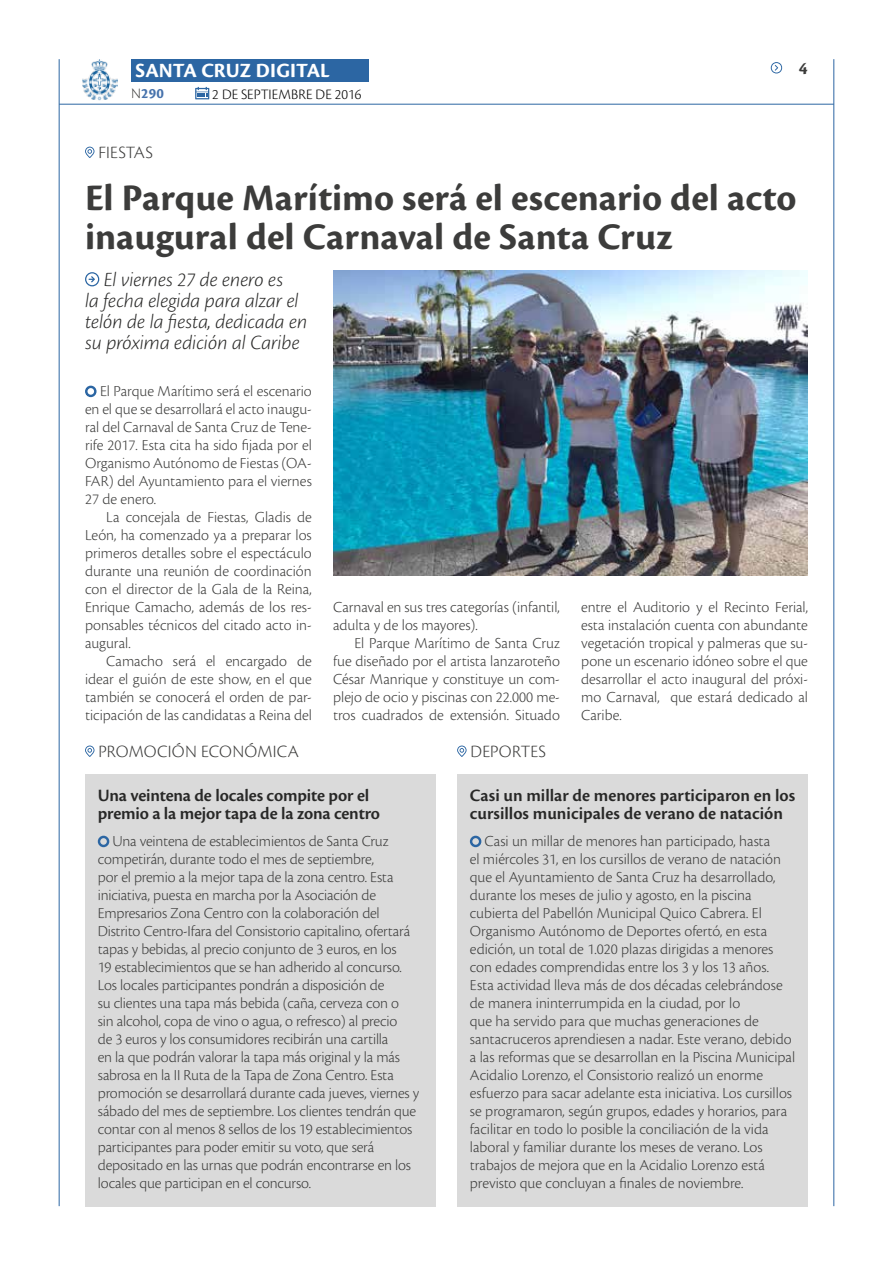
<style>
.page{position:relative;width:893px;height:1263px;background:#fff}
.page>*{position:absolute;margin:0;border:0;box-sizing:border-box;transform-origin:0 0}
.t1{font:700 39px/39px "Cronos Pro";letter-spacing:.005em;color:#3c3c3b}
.t2{font:italic 300 21px/21px "Cronos Pro";color:#282827;text-align:center}
.t3{font:700 21px "Cronos Pro";letter-spacing:.005em;color:#fff}
.t4{font:600 18px/18px "Cronos Pro";color:#282827}
.t5{font:300 18px "Cronos Pro";letter-spacing:.015em;color:#3c3c3b}
.t6{font:700 18px "Cronos Pro";color:#3c3c3b}
.t7{font:300 15.9px/18px "Cronos Pro";letter-spacing:-.005em;color:#3c3c3b;text-align:justify}
.t8{font:300 15px "Cronos Pro";color:#000}
.t9{font:700 15px "Cronos Pro";color:#4672ac}
.s1{font-weight:300;color:#3c3c3b}
</style>
<div class="page">
<hr style="left:59px;top:104px;width:775px;height:1px;background:#2c66a3">
<div style="left:131px;top:59px;width:238px;height:23px;background:#2c66a3"></div>
<svg style="left:195px;top:87px;width:14px;height:12px"></svg>
<img style="left:82px;top:59px;width:36px;height:42px">
<hr style="left:59px;top:59px;width:1px;height:1147px;background:#2c66a3">
<hr style="left:833px;top:59px;width:1px;height:1147px;background:#2c66a3">
<svg style="left:771px;top:62px;width:12px;height:11px"></svg>
<svg style="left:85px;top:385px;width:12px;height:13px"></svg>
<svg style="left:85px;top:147px;width:9px;height:11px"></svg>
<img style="left:333px;top:270px;width:475px;height:306px">
<svg style="left:85px;top:272px;width:14px;height:14px"></svg>
<div style="left:85px;top:774px;width:351px;height:432px;background:#dadada"></div>
<svg style="left:97px;top:835px;width:13px;height:13px"></svg>
<div style="left:457px;top:774px;width:351px;height:432px;background:#dadada"></div>
<svg style="left:469px;top:835px;width:13px;height:13px"></svg>
<svg style="left:85px;top:745px;width:9px;height:12px"></svg>
<svg style="left:457px;top:745px;width:10px;height:12px"></svg>
<h2 class="t3" style="left:136px;top:59px;width:196px">SANTA CRUZ DIGITAL</h2>
<p class="t9" style="left:131px;top:85px;width:34px"><span class="s1">N</span>290</p>
<p class="t8" style="left:212px;top:86px;width:150px">2 DE SEPTIEMBRE DE 2016</p>
<p class="t6" style="left:799px;top:58px;width:10px">4</p>
<p class="t5" style="left:98px;top:142px;width:56px">FIESTAS</p>
<h1 class="t1" style="left:85px;top:179px;width:713px">El Parque Marítimo será el escenario del acto inaugural del Carnaval de Santa Cruz</h1>
<h2 class="t2" style="left:85px;top:269px;width:224px">El viernes 27 de enero es<br>la fecha elegida para alzar el telón de la fiesta, dedicada en su próxima edición al Caribe</h2>
<p class="t7" style="left:85px;top:382px;width:228px;text-indent:15px">El Parque Marítimo será el escenario en el que se desarrollará el acto inaugu&shy;ral del Carnaval de Santa Cruz de Tene&shy;rife 2017. Esta cita ha sido fijada por el Organismo Autónomo de Fiestas (OA-FAR) del Ayuntamiento para el viernes 27 de enero.</p>
<p class="t7" style="left:85px;top:508px;width:228px;text-indent:21px">La concejala de Fiestas, Gladis de León, ha comenzado ya a preparar los primeros detalles sobre el espectáculo durante una reunión de coordinación con el director de la Gala de la Reina, Enrique Camacho, además de los res&shy;ponsables técnicos del citado acto in&shy;augural.</p>
<p class="t7" style="left:85px;top:652px;width:228px;text-indent:21px">Camacho será el encargado de idear el guión de este show, en el que también se conocerá el orden de par&shy;ticipación de las candidatas a Reina del</p>
<p class="t7" style="left:333px;top:598px;width:228px">Carnaval en sus tres categorías (infantil, adulta y de los mayores).</p>
<p class="t7" style="left:333px;top:634px;width:228px;text-indent:21px">El Parque Marítimo de Santa Cruz fue diseñado por el artista lanzaroteño César Manrique y constituye un com&shy;plejo de ocio y piscinas con 22.000 me&shy;tros cuadrados de extensión. Situado</p>
<p class="t5" style="left:98px;top:741px;width:202px">PROMOCIÓN ECONÓMICA</p>
<p class="t5" style="left:471px;top:741px;width:77px">DEPORTES</p>
<p class="t7" style="left:581px;top:598px;width:228px">entre el Auditorio y el Recinto Ferial, esta instalación cuenta con abundante vegetación tropical y palmeras que su&shy;pone un escenario idóneo sobre el que desarrollar el acto inaugural del próxi&shy;mo Carnaval, que estará dedicado al Caribe.</p>
<p class="t4" style="left:98px;top:786px;width:284px">Una veintena de locales compite por el premio a la mejor tapa de la zona centro</p>
<p class="t7" style="left:98px;top:832px;width:323px;text-align:left;text-indent:15px">Una veintena de establecimientos de Santa Cruz competirán, durante todo el mes de septiembre,<br>por el premio a la mejor tapa de la zona centro. Esta iniciativa, puesta en marcha por la Asociación de Empresarios Zona Centro con la colaboración del Distrito Centro-Ifara del Consistorio capitalino, ofertará tapas y bebidas, al precio conjunto de 3 euros, en los<br>19 establecimientos que se han adherido al concurso.<br>Los locales participantes pondrán a disposición de<br>su clientes una tapa más bebida (caña, cerveza con o<br>sin alcohol, copa de vino o agua, o refresco) al precio<br>de 3 euros y los consumidores recibirán una cartilla<br>en la que podrán valorar la tapa más original y la más sabrosa en la II Ruta de la Tapa de Zona Centro. Esta promoción se desarrollará durante cada jueves, viernes y sábado del mes de septiembre. Los clientes tendrán que contar con al menos 8 sellos de los 19 establecimientos participantes para poder emitir su voto, que será depositado en las urnas que podrán encontrarse en los locales que participan en el concurso.</p>
<p class="t4" style="left:470px;top:786px;width:327px">Casi un millar de menores participaron en los cursillos municipales de verano de natación</p>
<p class="t7" style="left:470px;top:832px;width:327px;text-align:left;text-indent:15px">Casi un millar de menores han participado, hasta<br>el miércoles 31, en los cursillos de verano de natación que el Ayuntamiento de Santa Cruz ha desarrollado, durante los meses de julio y agosto, en la piscina cubierta del Pabellón Municipal Quico Cabrera. El Organismo Autónomo de Deportes ofertó, en esta edición, un total de 1.020 plazas dirigidas a menores con edades comprendidas entre los 3 y los 13 años.<br>Esta actividad lleva más de dos décadas celebrándose de manera ininterrumpida en la ciudad, por lo<br>que ha servido para que muchas generaciones de santacruceros aprendiesen a nadar. Este verano, debido a las reformas que se desarrollan en la Piscina Municipal Acidalio Lorenzo, el Consistorio realizó un enorme esfuerzo para sacar adelante esta iniciativa. Los cursillos se programaron, según grupos, edades y horarios, para facilitar en todo lo posible la conciliación de la vida laboral y familiar durante los meses de verano. Los trabajos de mejora que en la Acidalio Lorenzo está previsto que concluyan a finales de noviembre.</p>
</div>
